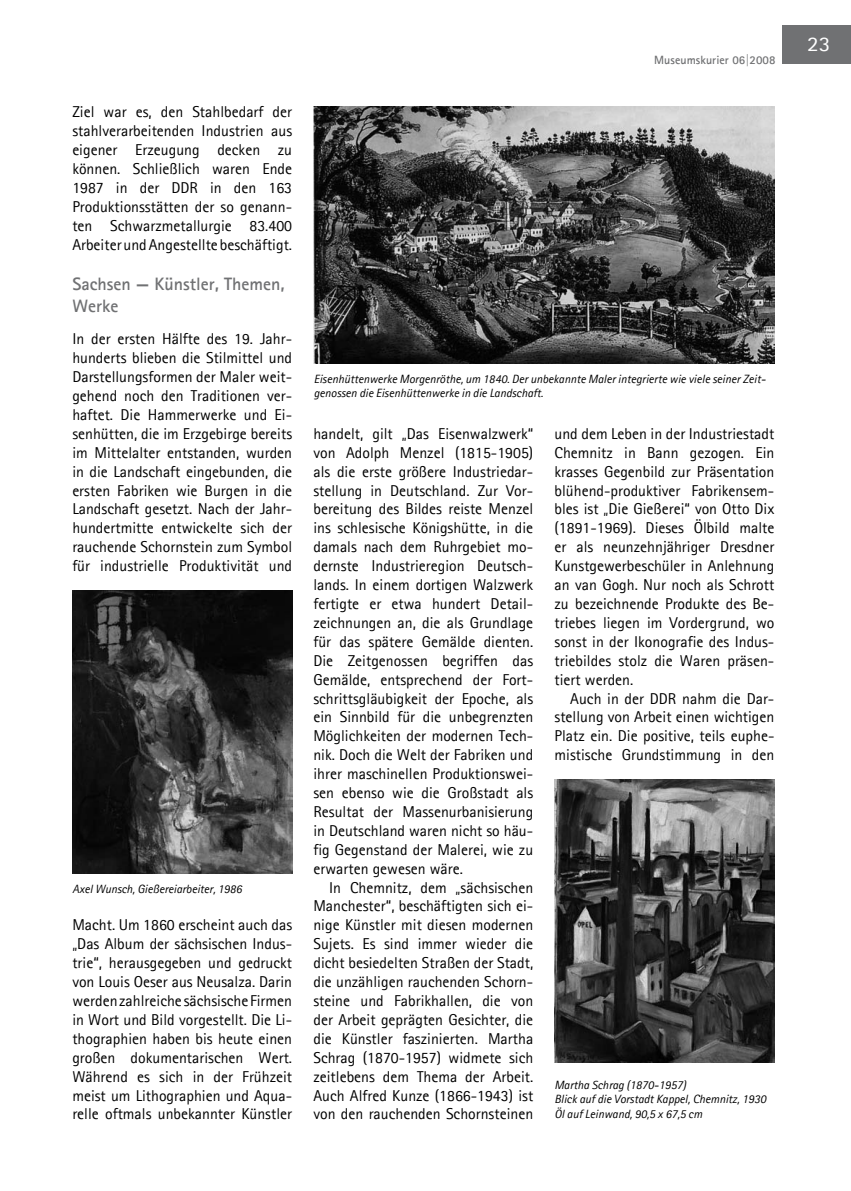
<style>
.page{position:relative;width:851px;height:1191px;background:#fff}
.page>*{position:absolute;margin:0;border:0;box-sizing:border-box;transform-origin:0 0}
.t1{font:21px "Agfa Rotis Sans Serif";color:#fff;scale:1.1 1}
.t2{font:700 18px/21.6px "Agfa Rotis Sans Serif";color:#707173}
.t3{font:15.75px/18.9px "Agfa Rotis Sans Serif";color:#000;text-align:justify}
.t4{font:italic 12px/14.4px "Agfa Rotis Sans Serif";color:#000}
.t5{font:700 12px "Agfa Rotis Sans Serif";letter-spacing:.005em;color:#707173}
</style>
<div class="page">
<div style="left:782px;top:26px;width:68px;height:38px;background:#707173"></div>
<img style="left:313px;top:106px;width:461px;height:257px">
<img style="left:72px;top:590px;width:220px;height:283px">
<img style="left:554px;top:779px;width:220px;height:283px">
<p class="t3" style="left:72px;top:102px;width:221px">Ziel war es, den Stahlbedarf der stahlverarbeitenden Industrien aus eigener Erzeugung decken zu können. Schließlich waren Ende 1987 in der DDR in den 163<br>Produktionsstätten der so genann&shy;ten Schwarzmetallurgie 83.400<br>Arbeiter und Angestellte beschäftigt.</p>
<p class="t2" style="left:72px;top:273px;width:213px">Sachsen — Künstler, Themen,<br>Werke</p>
<p class="t3" style="left:72px;top:329px;width:221px">In der ersten Hälfte des 19. Jahr&shy;hunderts blieben die Stilmittel und Darstellungsformen der Maler weit&shy;gehend noch den Traditionen ver&shy;haftet. Die Hammerwerke und Ei&shy;senhütten, die im Erzgebirge bereits im Mittelalter entstanden, wurden in die Landschaft eingebunden, die ersten Fabriken wie Burgen in die Landschaft gesetzt. Nach der Jahr&shy;hundertmitte entwickelte sich der rauchende Schornstein zum Symbol für industrielle Produktivität und</p>
<p class="t4" style="left:72px;top:882px;width:171px">Axel Wunsch, Gießereiarbeiter, 1986</p>
<p class="t3" style="left:72px;top:915px;width:221px">Macht. Um 1860 erscheint auch das „Das Album der sächsischen Indus&shy;trie“, herausgegeben und gedruckt von Louis Oeser aus Neusalza. Darin werden zahlreiche sächsische Firmen in Wort und Bild vorgestellt. Die Li&shy;thographien haben bis heute einen großen dokumentarischen Wert.<br>Während es sich in der Frühzeit meist um Lithographien und Aqua&shy;relle oftmals unbekannter Künstler</p>
<p class="t5" style="left:654px;top:52px;width:123px">Museumskurier 06|2008</p>
<p class="t4" style="left:314px;top:371px;width:453px">Eisenhüttenwerke Morgenröthe, um 1840. Der unbekannte Maler integrierte wie viele seiner Zeit&shy;genossen die Eisenhüttenwerke in die Landschaft.</p>
<p class="t3" style="left:313px;top:424px;width:221px">handelt, gilt „Das Eisenwalzwerk“ von Adolph Menzel (1815-1905) als die erste größere Industriedar&shy;stellung in Deutschland. Zur Vor&shy;bereitung des Bildes reiste Menzel ins schlesische Königshütte, in die damals nach dem Ruhrgebiet mo&shy;dernste Industrieregion Deutsch&shy;lands. In einem dortigen Walzwerk fertigte er etwa hundert Detail&shy;zeichnungen an, die als Grundlage für das spätere Gemälde dienten.<br>Die Zeitgenossen begriffen das Gemälde, entsprechend der Fort&shy;schrittsgläubigkeit der Epoche, als ein Sinnbild für die unbegrenzten Möglichkeiten der modernen Tech&shy;nik. Doch die Welt der Fabriken und ihrer maschinellen Produktionswei&shy;sen ebenso wie die Großstadt als Resultat der Massenurbanisierung in Deutschland waren nicht so häu&shy;fig Gegenstand der Malerei, wie zu erwarten gewesen wäre.</p>
<p class="t3" style="left:313px;top:877px;width:221px;text-indent:16px">In Chemnitz, dem „sächsischen Manchester“, beschäftigten sich ei&shy;nige Künstler mit diesen modernen Sujets. Es sind immer wieder die dicht besiedelten Straßen der Stadt, die unzähligen rauchenden Schorn&shy;steine und Fabrikhallen, die von der Arbeit geprägten Gesichter, die die Künstler faszinierten. Martha Schrag (1870-1957) widmete sich zeitlebens dem Thema der Arbeit.<br>Auch Alfred Kunze (1866-1943) ist von den rauchenden Schornsteinen</p>
<p class="t3" style="left:554px;top:424px;width:221px">und dem Leben in der Industriestadt Chemnitz in Bann gezogen. Ein krasses Gegenbild zur Präsentation blühend-produktiver Fabrikensem&shy;bles ist „Die Gießerei“ von Otto Dix (1891-1969). Dieses Ölbild malte er als neunzehnjähriger Dresdner Kunstgewerbeschüler in Anlehnung an van Gogh. Nur noch als Schrott zu bezeichnende Produkte des Be&shy;triebes liegen im Vordergrund, wo sonst in der Ikonografie des Indus&shy;triebildes stolz die Waren präsen&shy;tiert werden.</p>
<p class="t3" style="left:554px;top:688px;width:221px;text-indent:16px">Auch in der DDR nahm die Dar&shy;stellung von Arbeit einen wichtigen Platz ein. Die positive, teils euphe&shy;mistische Grundstimmung in den</p>
<p class="t4" style="left:554px;top:1077px;width:213px">Martha Schrag (1870-1957)<br>Blick auf die Vorstadt Kappel, Chemnitz, 1930<br>Öl auf Leinwand, 90,5 x 67,5 cm</p>
<h1 class="t1" style="left:807px;top:31px;width:23px">23</h1>
</div>
